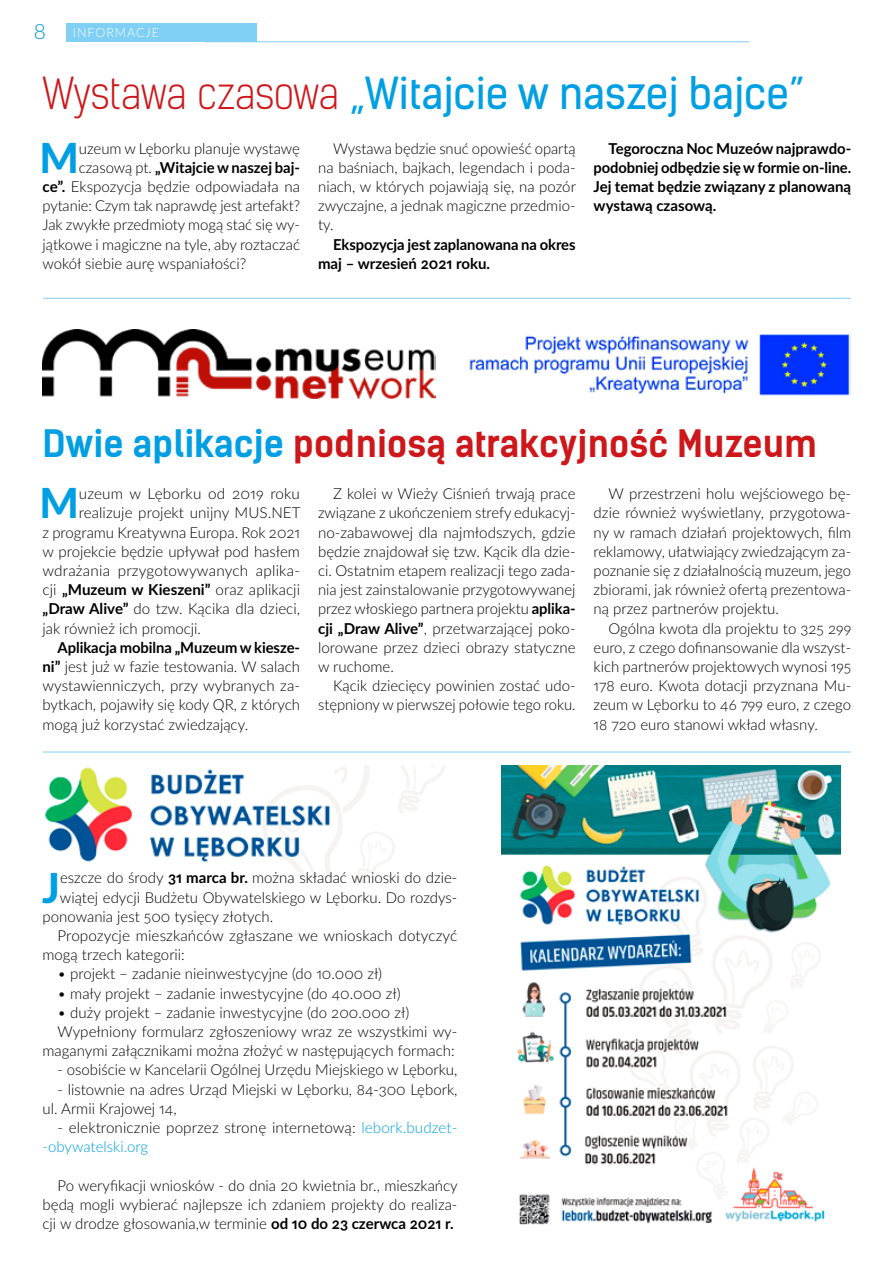
<style>
.page{position:relative;width:893px;height:1263px;background:#fff}
.page>*{position:absolute;margin:0;border:0;box-sizing:border-box;transform-origin:0 0}
.t1{font:42px "Kelson Sans";color:#009fe3}
.t2{font:800 41.4px "Lato";color:#009fe3}
.t3{font:700 36px "Kelson Sans";color:#cd171a}
.t4{font:300 21px "Lato";color:#0097d9}
.t5{font:300 15px/19.2px "Lato";color:#000;text-align:justify}
.t6{font:700 15px/19.2px "Lato";color:#000}
.t7{font:300 12.6px "Lato";letter-spacing:.07em;color:#fff}
.s1{font-weight:300;color:#cd171a}
.s2{font-weight:300}
.s3{font-weight:700}
.s4{color:#009fe3}
</style>
<div class="page">
<div style="left:67px;top:23px;width:190px;height:19px;background:#80cff5"></div>
<img style="left:45px;top:767px;width:298px;height:109px">
<hr style="left:204px;top:41px;width:545px;height:1px;background:#80cff5">
<hr style="left:43px;top:298px;width:808px;height:1px;background:#80cff5">
<hr style="left:43px;top:752px;width:808px;height:1px;background:#80cff5">
<img style="left:43px;top:329px;width:393px;height:70px">
<img style="left:469px;top:334px;width:382px;height:62px">
<img style="left:501px;top:765px;width:339px;height:460px">
<h3 class="t4" style="left:34px;top:17px;width:14px">8</h3>
<p class="t7" style="left:73px;top:24px;width:88px">INFORMACJE</p>
<h1 class="t1" style="left:43px;top:67px;width:764px"><span class="s1">Wystawa czasowa</span> „Witajcie w naszej bajce”</h1>
<h2 class="t2" style="left:39px;top:127px;width:41px">M</h2>
<p class="t5" style="left:79px;top:138px;width:223px">uzeum w Lęborku planuje wystawę</p>
<p class="t6" style="left:79px;top:157px;width:223px"><span class="s2">czasową pt.</span> „Witajcie w naszej baj-</p>
<p class="t5" style="left:43px;top:176px;width:259px"><span class="s3">ce”.</span> Ekspozycja będzie odpowiadała na</p>
<p class="t5" style="left:43px;top:196px;width:259px">pytanie: Czym tak naprawdę jest artefakt?</p>
<p class="t5" style="left:43px;top:215px;width:259px">Jak zwykłe przedmioty mogą stać się wy-</p>
<p class="t5" style="left:43px;top:234px;width:259px">jątkowe i magiczne na tyle, aby roztaczać</p>
<p class="t5" style="left:43px;top:253px;width:205px">wokół siebie aurę wspaniałości?</p>
<p class="t5" style="left:318px;top:138px;width:259px;text-indent:15px">Wystawa będzie snuć opowieść opartą na baśniach, bajkach, legendach i poda&shy;niach, w których pojawiają się, na pozór zwyczajne, a jednak magiczne przedmio&shy;ty.</p>
<p class="t6" style="left:318px;top:234px;width:259px;text-indent:15px">Ekspozycja jest zaplanowana na okres maj – wrzesień 2021 roku.</p>
<p class="t6" style="left:594px;top:138px;width:259px;text-align:justify;text-indent:15px">Tegoroczna Noc Muzeów najprawdo&shy;podobniej odbędzie się w formie on-line.<br>Jej temat będzie związany z planowaną wystawą czasową.</p>
<h3 class="t3" style="left:43px;top:421px;width:776px"><span class="s4">Dwie aplikacje</span> podniosą atrakcyjność Muzeum</h3>
<h2 class="t2" style="left:39px;top:473px;width:41px">M</h2>
<p class="t5" style="left:79px;top:484px;width:223px">uzeum w Lęborku od 2019 roku</p>
<p class="t5" style="left:79px;top:503px;width:223px">realizuje projekt unijny MUS.NET</p>
<p class="t5" style="left:43px;top:522px;width:259px">z programu Kreatywna Europa. Rok 2021</p>
<p class="t5" style="left:43px;top:541px;width:259px">w projekcie będzie upływał pod hasłem</p>
<p class="t5" style="left:43px;top:560px;width:259px">wdrażania przygotowywanych aplika-</p>
<p class="t6" style="left:43px;top:579px;width:259px"><span class="s2">cji</span> „Muzeum w Kieszeni” <span class="s2">oraz aplikacji</span></p>
<p class="t5" style="left:43px;top:599px;width:259px"><span class="s3">„Draw Alive”</span> do tzw. Kącika dla dzieci,</p>
<p class="t5" style="left:43px;top:618px;width:160px">jak również ich promocji.</p>
<p class="t5" style="left:43px;top:637px;width:259px;text-indent:15px"><span class="s3">Aplikacja mobilna „Muzeum w kiesze&shy;ni”</span> jest już w fazie testowania. W salach wystawienniczych, przy wybranych za&shy;bytkach, pojawiły się kody QR, z których mogą już korzystać zwiedzający.</p>
<p class="t5" style="left:318px;top:484px;width:259px;text-indent:15px">Z kolei w Wieży Ciśnień trwają prace związane z ukończeniem strefy edukacyj&shy;no-zabawowej dla najmłodszych, gdzie będzie znajdował się tzw. Kącik dla dzie&shy;ci. Ostatnim etapem realizacji tego zada&shy;nia jest zainstalowanie przygotowywanej przez włoskiego partnera projektu <span class="s3">aplika&shy;cji „Draw Alive”</span>, przetwarzającej poko&shy;lorowane przez dzieci obrazy statyczne w ruchome.</p>
<p class="t5" style="left:318px;top:676px;width:259px;text-align:right">Kącik dziecięcy powinien zostać udo&shy;stępniony w pierwszej połowie tego roku.</p>
<p class="t5" style="left:594px;top:484px;width:259px;text-indent:15px">W przestrzeni holu wejściowego bę&shy;dzie również wyświetlany, przygotowa&shy;ny w ramach działań projektowych, film reklamowy, ułatwiający zwiedzającym za&shy;poznanie się z działalnością muzeum, jego zbiorami, jak również ofertą prezentowa&shy;ną przez partnerów projektu.</p>
<p class="t5" style="left:594px;top:618px;width:259px;text-indent:15px">Ogólna kwota dla projektu to 325 299 euro, z czego dofinansowanie dla wszyst&shy;kich partnerów projektowych wynosi 195<br>178 euro. Kwota dotacji przyznana Mu&shy;zeum w Lęborku to 46 799 euro, z czego 18 720 euro stanowi wkład własny.</p>
<h2 class="t2" style="left:42px;top:857px;width:19px">J</h2>
<p class="t5" style="left:60px;top:868px;width:399px">eszcze do środy <span class="s3">31 marca br.</span> można składać wnioski do dzie-</p>
<p class="t5" style="left:60px;top:887px;width:399px">wiątej edycji Budżetu Obywatelskiego w Lęborku. Do rozdys-</p>
<p class="t5" style="left:43px;top:906px;width:232px">ponowania jest 500 tysięcy złotych.</p>
<p class="t5" style="left:58px;top:925px;width:401px">Propozycje mieszkańców zgłaszane we wnioskach dotyczyć</p>
<p class="t5" style="left:43px;top:944px;width:144px">mogą trzech kategorii:</p>
<p class="t5" style="left:58px;top:964px;width:326px">• projekt – zadanie nieinwestycyjne (do 10.000 zł)</p>
<p class="t5" style="left:58px;top:983px;width:345px">• mały projekt – zadanie inwestycyjne (do 40.000 zł)</p>
<p class="t5" style="left:58px;top:1002px;width:353px">• duży projekt – zadanie inwestycyjne (do 200.000 zł)</p>
<p class="t5" style="left:58px;top:1021px;width:401px">Wypełniony formularz zgłoszeniowy wraz ze wszystkimi wy-</p>
<p class="t5" style="left:43px;top:1040px;width:414px">maganymi załącznikami można złożyć w następujących formach:</p>
<p class="t5" style="left:58px;top:1060px;width:401px">- osobiście w Kancelarii Ogólnej Urzędu Miejskiego w Lęborku,</p>
<p class="t5" style="left:43px;top:1079px;width:416px;text-indent:15px">- listownie na adres Urząd Miejski w Lęborku, 84-300 Lębork, ul. Armii Krajowej 14,</p>
<p class="t5" style="left:43px;top:1117px;width:416px;text-indent:15px">- elektronicznie poprzez stronę internetową: <span class="s4">lebork.budzet--obywatelski.org</span></p>
<p class="t5" style="left:43px;top:1175px;width:417px;text-indent:15px">Po weryfikacji wniosków - do dnia 20 kwietnia br., mieszkańcy będą mogli wybierać najlepsze ich zdaniem projekty do realiza&shy;cji w drodze głosowania,w terminie <span class="s3">od 10 do 23 czerwca 2021 r.</span></p>
</div>
